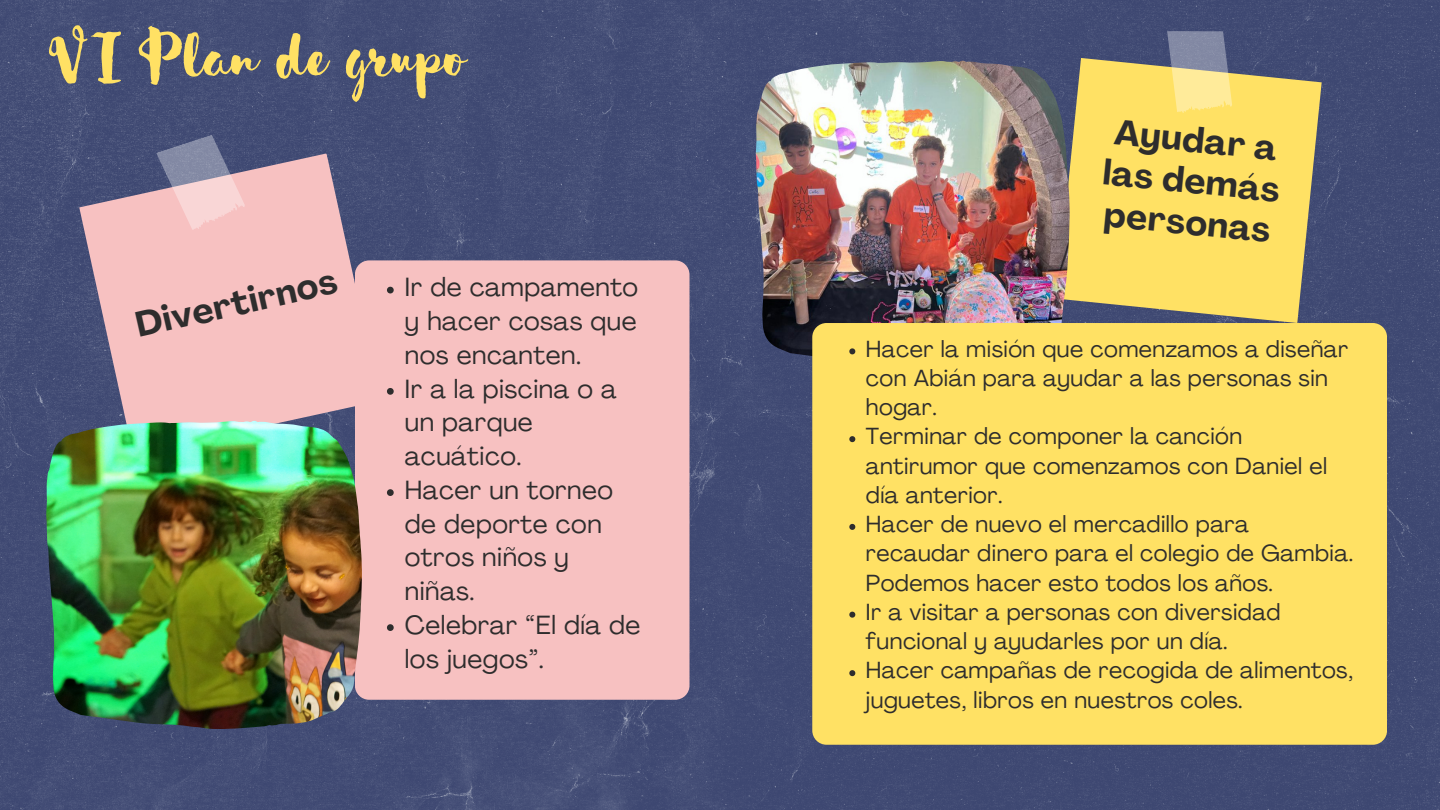
<style>
.page{position:relative;width:1440px;height:810px;background:#fff}
.page>*{position:absolute;margin:0;border:0;box-sizing:border-box;transform-origin:0 0}
.t1{font:73.2px "Sensa Brush Fill";color:#ffe164}
.t2{font:700 35px/41.2px "Agrandir";color:#2e2d2d}
.t3{font:26px/33.8px "Agrandir";letter-spacing:.02em;color:#2e2d2d}
.t4{font:23px/29.2px "Agrandir";letter-spacing:.02em;color:#2e2d2d}
</style>
<div class="page">
<img style="left:0;top:0;width:1440px;height:810px">
<div style="left:355px;top:260px;width:335px;height:440px;background:#f7c1c1;border-radius:14px"></div>
<svg style="left:387px;top:287px;width:7px;height:6px"></svg>
<svg style="left:387px;top:388px;width:7px;height:7px"></svg>
<svg style="left:387px;top:489px;width:7px;height:7px"></svg>
<svg style="left:387px;top:624px;width:7px;height:7px"></svg>
<svg style="left:79px;top:153px;width:302px;height:268px;background:#d3aab2"></svg>
<svg style="left:156px;top:132px;width:92px;height:102px;background:#b29eae"></svg>
<img style="left:46px;top:421px;width:316px;height:308px">
<svg style="left:1057px;top:58px;width:265px;height:265px;background:#e5cc66"></svg>
<svg style="left:1167px;top:31px;width:65px;height:82px;background:#bfb794"></svg>
<img style="left:756px;top:61px;width:313px;height:306px">
<div style="left:812px;top:323px;width:575px;height:422px;background:#ffe164;border-radius:14px"></div>
<svg style="left:849px;top:348px;width:6px;height:6px"></svg>
<svg style="left:849px;top:436px;width:6px;height:6px"></svg>
<svg style="left:849px;top:524px;width:6px;height:6px"></svg>
<svg style="left:849px;top:612px;width:6px;height:6px"></svg>
<svg style="left:849px;top:670px;width:6px;height:6px"></svg>
<p class="t1" style="left:46px;top:12px;width:422px">VI Plan de grupo</p>
<p class="t2" style="left:132px;top:309px;width:207px;rotate:-13deg">Divertirnos</p>
<h1 class="t3" style="left:405px;top:273px;width:235px;text-align:justify">Ir de campamento y hacer cosas que nos encanten.</h1>
<p class="t3" style="left:405px;top:374px;width:213px">Ir a la piscina o a un parque acuático.</p>
<h2 class="t3" style="left:405px;top:476px;width:210px">Hacer un torneo de deporte con otros niños y niñas.</h2>
<p class="t3" style="left:405px;top:611px;width:237px">Celebrar “El día de los juegos”.</p>
<p class="t2" style="left:1109px;top:113px;width:179px;rotate:6deg">Ayudar a las demás personas</p>
<p class="t4" style="left:866px;top:336px;width:484px">Hacer la misión que comenzamos a diseñar con Abián para ayudar a las personas sin hogar.</p>
<h2 class="t4" style="left:866px;top:424px;width:463px">Terminar de componer la canción antirumor que comenzamos con Daniel el día anterior.</h2>
<p class="t4" style="left:866px;top:512px;width:489px">Hacer de nuevo el mercadillo para recaudar dinero para el colegio de Gambia.<br>Podemos hacer esto todos los años.</p>
<p class="t4" style="left:866px;top:600px;width:416px">Ir a visitar a personas con diversidad funcional y ayudarles por un día.</p>
<p class="t4" style="left:866px;top:658px;width:489px">Hacer campañas de recogida de alimentos, juguetes, libros en nuestros coles.</p>
</div>
